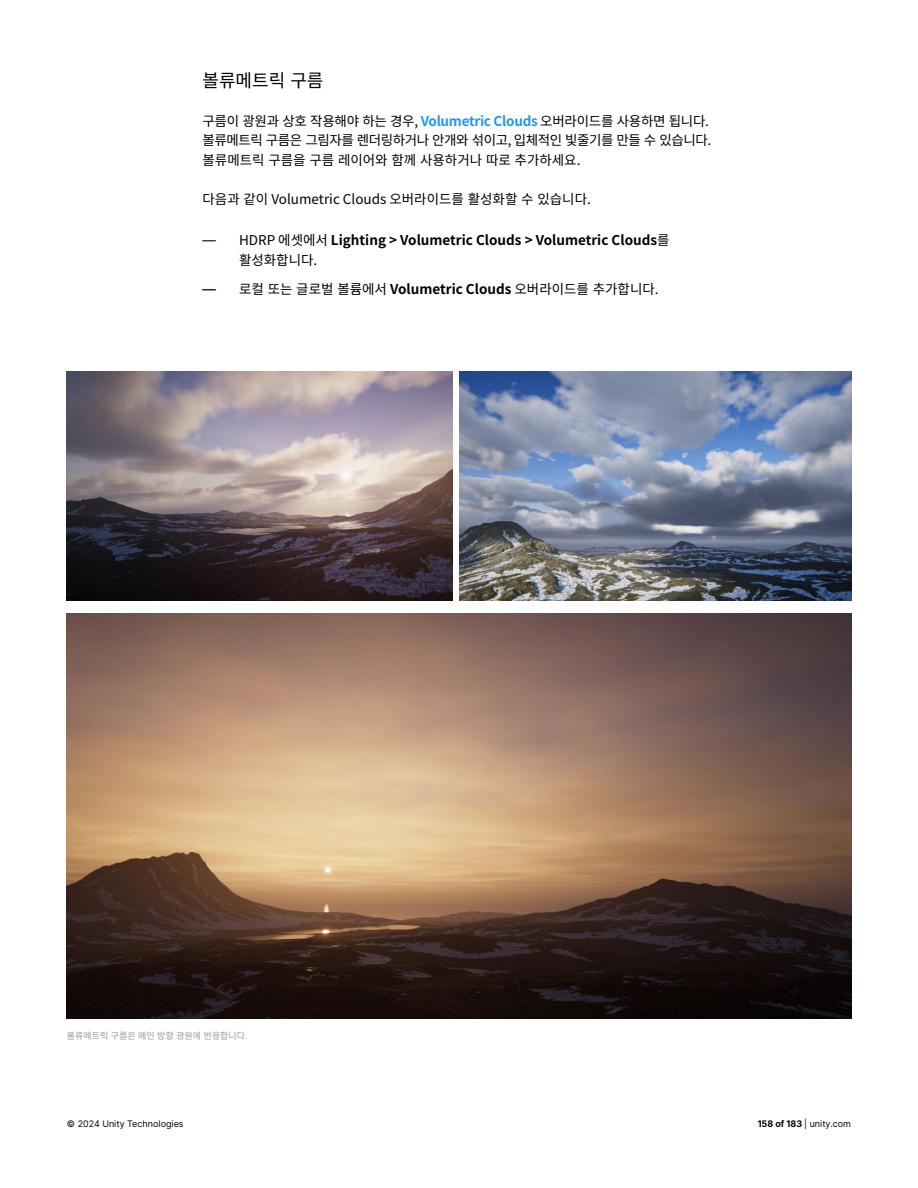
<style>
.page{position:relative;width:918px;height:1188px;background:#fff}
.page>*{position:absolute;margin:0;border:0;box-sizing:border-box;transform-origin:0 0}
.t1{font:18px "Noto Sans CJ Kkr";color:#000}
.t2{font:13.5px/19.5px "Noto Sans CJ Kkr";letter-spacing:-.02em;color:#000}
.t3{font:13.5px "Noto Sans CJ Kkr";color:#000}
.t4{font:700 13.5px/19.5px "Noto Sans CJ Kkr";color:#000}
.t5{font:9px "Inter";color:#000}
.t6{font:9px "Noto Sans CJ Kkr";color:#999}
.s1{font-weight:700;color:#2196f3}
.s2{font-family:"Inter";font-weight:400}
.s3{font-weight:400}
.s4{font-family:"Inter";font-weight:500}
.s5{font-weight:700}
</style>
<div class="page">
<img style="left:66px;top:371px;width:387px;height:230px">
<img style="left:66px;top:613px;width:785px;height:405px">
<img style="left:460px;top:371px;width:391px;height:230px">
<h1 class="t1" style="left:202px;top:70px;width:122px">볼류메트릭 구름</h1>
<p class="t2" style="left:202px;top:111px;width:508px">구름이 광원과 상호 작용해야 하는 경우, <span class="s1">Volumetric Clouds</span> 오버라이드를 사용하면 됩니다. 볼류메트릭 구름은 그림자를 렌더링하거나 안개와 섞이고, 입체적인 빛줄기를 만들 수 있습니다. 볼류메트릭 구름을 구름 레이어와 함께 사용하거나 따로 추가하세요.</p>
<p class="t3" style="left:202px;top:191px;width:388px">다음과 같이 Volumetric Clouds 오버라이드를 활성화할 수 있습니다.</p>
<p class="t4" style="left:239px;top:231px;width:432px;text-indent:-37px"><span class="s2">—</span> <span class="s3">HDRP 에셋에서</span> Lighting &gt; Volumetric Clouds &gt; Volumetric Clouds<span class="s3">를 활성화합니다.</span></p>
<p class="t3" style="left:202px;top:281px;width:456px"><span class="s4">—</span> 로컬 또는 글로벌 볼륨에서 <span class="s5">Volumetric Clouds</span> 오버라이드를 추가합니다.</p>
<p class="t6" style="left:67px;top:1031px;width:181px">볼류메트릭 구름은 메인 방향 광원에 반응합니다.</p>
<p class="t5" style="left:67px;top:1117px;width:118px">© 2024 Unity Technologies</p>
<p class="t5" style="left:758px;top:1117px;width:95px"><span class="s5">158 of 183</span> | unity.com</p>
</div>
